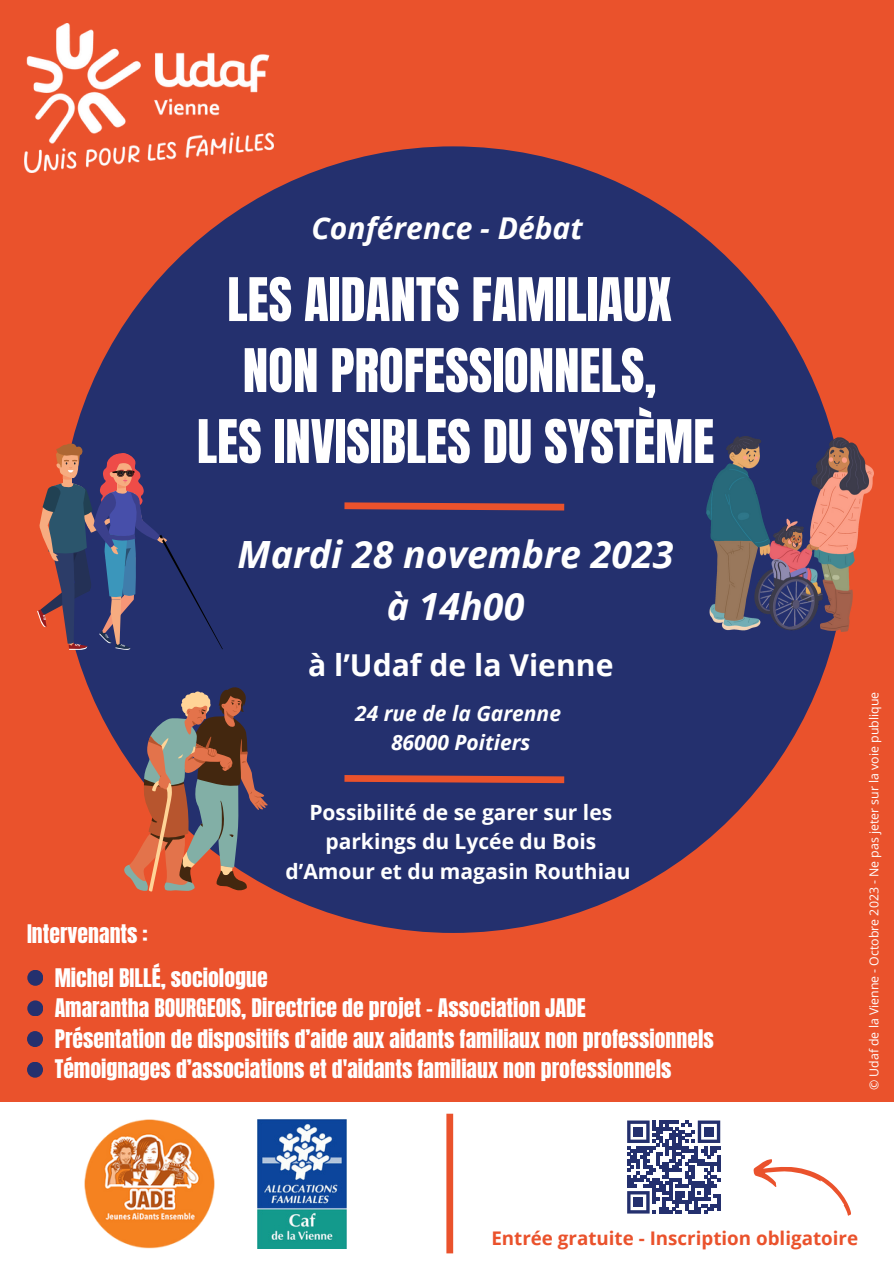
<style>
.page{position:relative;width:894px;height:1264px;background:#fff}
.page>*{position:absolute;margin:0;border:0;box-sizing:border-box;transform-origin:0 0}
.t1{font:51px "Anton";color:#fff}
.t2{font:italic 700 37.5px "Open Sans";color:#fff}
.t3{font:700 30.15px "Open Sans";color:#fff}
.t4{font:italic 700 30px "Open Sans";color:#fff}
.t5{font:21.75px "Anton";color:#fff}
.t6{font:700 21px/29.2px "Open Sans";color:#fff;text-align:center}
.t7{font:italic 700 21px "Open Sans";color:#fff}
.t8{font:700 18.75px "Open Sans";color:#ea522c}
.t9{font:12.3px "Open Sans";color:#fff}
</style>
<div class="page">
<div style="left:0;top:0;width:893px;height:1263px;background:#ea522c"></div>
<div style="left:60px;top:146px;width:786px;height:786px;background:#24306e;border-radius:50%"></div>
<div style="left:0;top:1102px;width:893px;height:161px;background:#fff"></div>
<img style="left:25px;top:24px;width:248px;height:148px">
<img style="left:85px;top:1119px;width:129px;height:129px">
<svg style="left:344px;top:502px;width:221px;height:9px"></svg>
<svg style="left:344px;top:775px;width:221px;height:9px"></svg>
<div style="left:27px;top:969px;width:16px;height:16px;background:#24306e;border-radius:50%"></div>
<div style="left:27px;top:1000px;width:16px;height:16px;background:#24306e;border-radius:50%"></div>
<div style="left:27px;top:1031px;width:16px;height:16px;background:#24306e;border-radius:50%"></div>
<img style="left:257px;top:1119px;width:89px;height:129px">
<div style="left:27px;top:1061px;width:16px;height:16px;background:#24306e;border-radius:50%"></div>
<svg style="left:124px;top:687px;width:144px;height:205px"></svg>
<img style="left:706px;top:437px;width:167px;height:194px">
<svg style="left:37px;top:443px;width:186px;height:207px"></svg>
<div style="left:446px;top:1113px;width:7px;height:140px;background:#ea522c"></div>
<svg style="left:753px;top:1159px;width:98px;height:57px"></svg>
<svg style="left:627px;top:1120px;width:93px;height:93px"></svg>
<div style="left:633px;top:1126px;width:10px;height:10px;background:#24306e"></div>
<div style="left:704px;top:1126px;width:9px;height:10px;background:#24306e"></div>
<div style="left:633px;top:1197px;width:10px;height:10px;background:#24306e"></div>
<p class="t4" style="left:311px;top:207px;width:272px">Conférence - Débat</p>
<p class="t1" style="left:227px;top:263px;width:446px">LES AIDANTS FAMILIAUX</p>
<p class="t1" style="left:243px;top:334px;width:415px">NON PROFESSIONNELS,</p>
<p class="t1" style="left:197px;top:405px;width:519px">LES INVISIBLES DU SYSTÈME</p>
<p class="t2" style="left:237px;top:527px;width:437px">Mardi 28 novembre 2023</p>
<p class="t2" style="left:387px;top:579px;width:139px">à 14h00</p>
<p class="t3" style="left:308px;top:644px;width:307px">à l’Udaf de la Vienne</p>
<p class="t7" style="left:355px;top:698px;width:207px">24 rue de la Garenne</p>
<p class="t7" style="left:391px;top:727px;width:141px">86000 Poitiers</p>
<p class="t5" style="left:27px;top:918px;width:122px">Intervenants :</p>
<p class="t6" style="left:285px;top:797px;width:346px">Possibilité de se garer sur les parkings du Lycée du Bois d’Amour et du magasin Routhiau</p>
<p class="t5" style="left:55px;top:961px;width:214px">Michel BILLÉ, sociologue</p>
<p class="t5" style="left:55px;top:992px;width:532px">Amarantha BOURGEOIS, Directrice de projet - Association JADE</p>
<p class="t5" style="left:55px;top:1022px;width:660px">Présentation de dispositifs d’aide aux aidants familiaux non professionnels</p>
<p class="t5" style="left:55px;top:1053px;width:618px">Témoignages d’associations et d'aidants familiaux non professionnels</p>
<p class="t9" style="left:865px;top:1090px;width:400px;rotate:-90deg">© Udaf de la Vienne - Octobre 2023 - Ne pas jeter sur la voie publique</p>
<p class="t8" style="left:491px;top:1224px;width:368px">Entrée gratuite - Inscription obligatoire</p>
</div>
